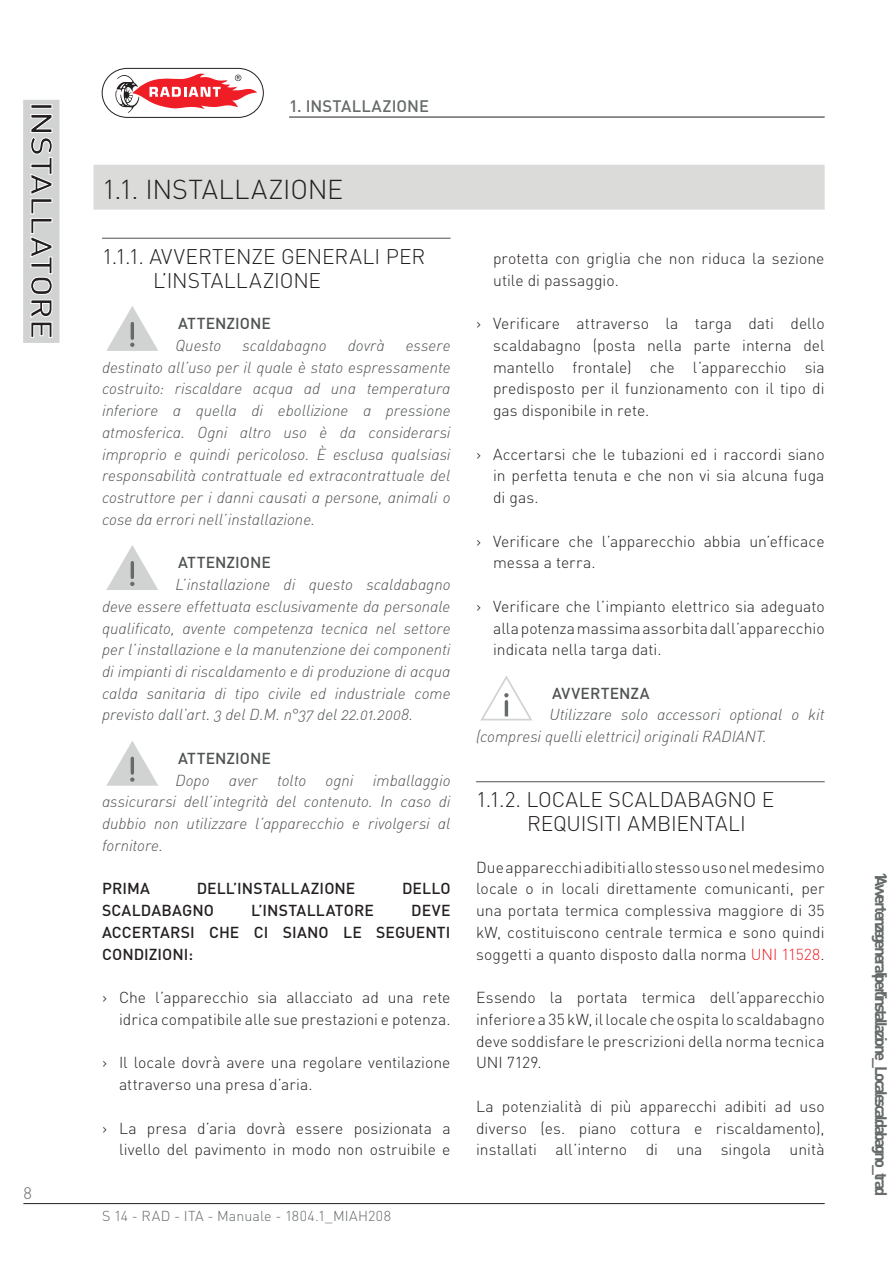
<style>
.page{position:relative;width:893px;height:1263px;background:#fff}
.page>*{position:absolute;margin:0;border:0;box-sizing:border-box;transform-origin:0 0}
.t1{font:300 27px "DIN";letter-spacing:-.005em;color:#231f20}
.t2{font:300 21px/24px "DIN";color:#231f20}
.t3{font:700 16.5px "DIN";letter-spacing:-.155em;color:#656a6a}
.t4{font:500 16.5px "DIN";letter-spacing:.005em;color:#656a6a}
.t5{font:300 16.5px "DIN";color:#656a6a}
.t6{font:300 15.75px/21.8px "DIN";color:#231f20;text-align:justify}
.t7{font:15.75px/21.8px "DIN Light Italic Alt";color:#4f5253;text-align:justify}
.t8{font:500 15.75px/21.8px "DIN";letter-spacing:.005em;color:#231f20;text-align:justify}
.t9{font:500 15.75px "DIN";color:#4f5253}
.t10{font:300 14.25px "DIN";letter-spacing:.005em;color:#656a6a}
.s1{color:#ee1d26}
</style>
<div class="page">
<hr style="left:23px;top:1203px;width:802px;height:1px;background:#231f20">
<hr style="left:289px;top:117px;width:536px;height:1px;background:#231f20">
<svg style="left:102px;top:68px;width:162px;height:50px"></svg>
<div style="left:24px;top:101px;width:35px;height:241px;background:#d1d2d2"></div>
<div style="left:23px;top:100px;width:37px;height:243px;border:2px solid #d1d2d2"></div>
<svg style="left:30px;top:104px;width:23px;height:234px"></svg>
<div style="left:94px;top:165px;width:731px;height:45px;background:#dbdcda"></div>
<hr style="left:102px;top:238px;width:349px;height:1px;background:#4f5253">
<hr style="left:476px;top:781px;width:349px;height:1px;background:#4f5253">
<svg style="left:106px;top:306px;width:52px;height:45px"></svg>
<svg style="left:106px;top:545px;width:52px;height:45px"></svg>
<svg style="left:106px;top:741px;width:52px;height:45px"></svg>
<svg style="left:481px;top:676px;width:51px;height:44px"></svg>
<p class="t5" style="left:23px;top:1187px;width:10px">8</p>
<p class="t4" style="left:289px;top:96px;width:141px">1. INSTALLAZIONE</p>
<h1 class="t1" style="left:102px;top:179px;width:243px">1.1. INSTALLAZIONE</h1>
<h2 class="t2" style="left:153px;top:247px;width:274px;text-indent:-51px">1.1.1. AVVERTENZE GENERALI PER<br>L’INSTALLAZIONE</h2>
<p class="t9" style="left:178px;top:314px;width:94px">ATTENZIONE</p>
<p class="t7" style="left:175px;top:336px;width:48px">Questo</p>
<p class="t7" style="left:242px;top:336px;width:86px">scaldabagno</p>
<p class="t7" style="left:348px;top:336px;width:38px">dovrà</p>
<p class="t7" style="left:102px;top:336px;width:350px;text-indent:304px">essere destinato all’uso per il quale è stato espressamente costruito: riscaldare acqua ad una temperatura inferiore a quella di ebollizione a pressione atmosferica. Ogni altro uso è da considerarsi improprio e quindi pericoloso. È esclusa qualsiasi responsabilità contrattuale ed extracontrattuale del costruttore per i danni causati a persone, animali o cose da errori nell’installazione.</p>
<p class="t9" style="left:178px;top:554px;width:94px">ATTENZIONE</p>
<p class="t7" style="left:102px;top:575px;width:350px;text-indent:73px">L’installazione di questo scaldabagno deve essere effettuata esclusivamente da personale qualificato, avente competenza tecnica nel settore per l’installazione e la manutenzione dei componenti di impianti di riscaldamento e di produzione di acqua calda sanitaria di tipo civile ed industriale come previsto dall’art. 3 del D.M. n°37 del 22.01.2008.</p>
<p class="t9" style="left:178px;top:749px;width:94px">ATTENZIONE</p>
<p class="t7" style="left:102px;top:771px;width:350px;text-indent:73px">Dopo aver tolto ogni imballaggio assicurarsi dell’integrità del contenuto. In caso di dubbio non utilizzare l’apparecchio e rivolgersi al fornitore.</p>
<p class="t8" style="left:102px;top:878px;width:50px">PRIMA</p>
<p class="t8" style="left:197px;top:878px;width:160px">DELL’INSTALLAZIONE</p>
<p class="t8" style="left:402px;top:878px;width:50px">DELLO</p>
<p class="t8" style="left:102px;top:900px;width:113px">SCALDABAGNO</p>
<p class="t8" style="left:251px;top:900px;width:124px">L’INSTALLATORE</p>
<p class="t8" style="left:102px;top:900px;width:350px;text-indent:309px">DEVE ACCERTARSI CHE CI SIANO LE SEGUENTI CONDIZIONI:</p>
<p class="t6" style="left:102px;top:988px;width:350px;text-align:right">› Che l’apparecchio sia allacciato ad una rete idrica compatibile alle sue prestazioni e potenza.</p>
<p class="t6" style="left:119px;top:1054px;width:333px;text-indent:-17px">› Il locale dovrà avere una regolare ventilazione attraverso una presa d’aria.</p>
<p class="t6" style="left:102px;top:1119px;width:350px;text-align:right">› La presa d’aria dovrà essere posizionata a livello del pavimento in modo non ostruibile e</p>
<p class="t10" style="left:102px;top:1210px;width:290px">S 14 - RAD - ITA - Manuale - 1804.1_MIAH208</p>
<p class="t6" style="left:493px;top:249px;width:333px">protetta con griglia che non riduca la sezione utile di passaggio.</p>
<p class="t6" style="left:493px;top:314px;width:333px;text-indent:-17px">› Verificare attraverso la targa dati dello scaldabagno (posta nella parte interna del mantello frontale) che l’apparecchio sia predisposto per il funzionamento con il tipo di gas disponibile in rete.</p>
<p class="t6" style="left:493px;top:445px;width:333px;text-indent:-17px">› Accertarsi che le tubazioni ed i raccordi siano in perfetta tenuta e che non vi sia alcuna fuga di gas.</p>
<p class="t6" style="left:493px;top:532px;width:333px;text-indent:-17px">› Verificare che l’apparecchio abbia un’efficace messa a terra.</p>
<p class="t6" style="left:493px;top:597px;width:333px;text-indent:-17px">› Verificare che l’impianto elettrico sia adeguato alla potenza massima assorbita dall’apparecchio indicata nella targa dati.</p>
<p class="t9" style="left:552px;top:684px;width:99px">AVVERTENZA</p>
<p class="t7" style="left:476px;top:706px;width:350px;text-indent:73px">Utilizzare solo accessori optional o kit (compresi quelli elettrici) originali RADIANT.</p>
<h2 class="t2" style="left:527px;top:790px;width:249px;text-indent:-51px">1.1.2. LOCALE SCALDABAGNO E<br>REQUISITI AMBIENTALI</h2>
<p class="t6" style="left:476px;top:858px;width:350px">Due apparecchi adibiti allo stesso uso nel medesimo locale o in locali direttamente comunicanti, per una portata termica complessiva maggiore di 35 kW, costituiscono centrale termica e sono quindi soggetti a quanto disposto dalla norma <span class="s1">UNI 11528</span>.</p>
<p class="t6" style="left:476px;top:988px;width:350px">Essendo la portata termica dell’apparecchio inferiore a 35 kW, il locale che ospita lo scaldabagno deve soddisfare le prescrizioni della norma tecnica UNI 7129.</p>
<p class="t6" style="left:476px;top:1097px;width:350px">La potenzialità di più apparecchi adibiti ad uso diverso (es. piano cottura e riscaldamento), installati all’interno di una singola unità</p>
<p class="t3" style="left:887px;top:872px;width:327px;rotate:90deg">1 Avvertenze generaliper l'installazione_Locale scaldabagno_trad</p>
</div>
